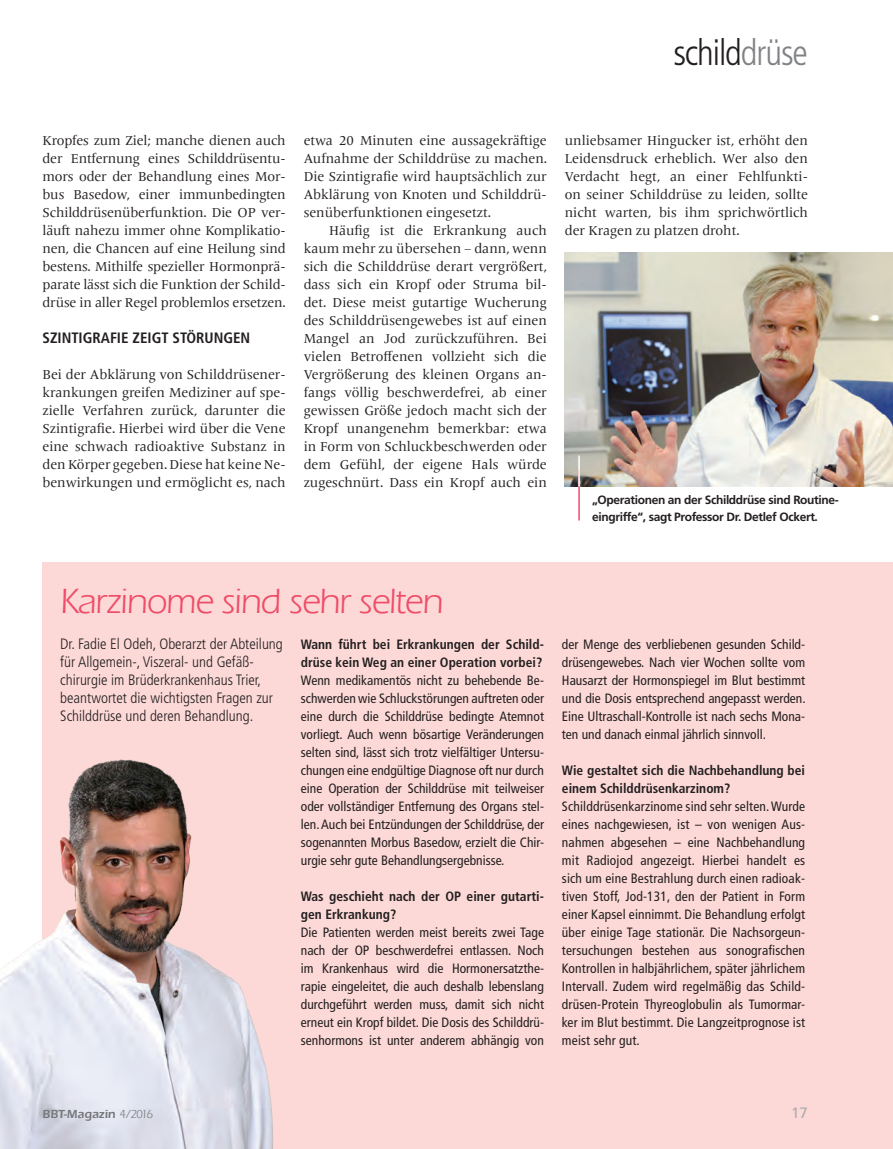
<style>
.page{position:relative;width:893px;height:1149px;background:#fff}
.page>*{position:absolute;margin:0;border:0;box-sizing:border-box;transform-origin:0 0}
.t1{font:36px "ITC Eras LT";letter-spacing:-.03em;color:#ef4d69}
.t2{font:300 condensed 36px "Frutiger LT Pro";letter-spacing:-.03em;color:#231f20}
.t3{font:300 condensed 15px/18px "Frutiger";color:#231f20}
.t4{font:700 condensed 15px "Frutiger LT Pro";color:#231f20}
.t5{font:15px "Frutiger";color:#aaabaf}
.t6{font:condensed 13.5px/18px "Frutiger";color:#231f20;text-align:justify}
.t7{font:13.5px/18px "Frutiger Serif LT Pro";color:#231f20;text-align:justify}
.t8{font:700 condensed 13.5px/18px "Frutiger";color:#231f20}
.t9{font:700 12px/16.5px "Frutiger";letter-spacing:-.03em;color:#231f20}
.t10{font:600 12px "ITC Eras LT";color:#76787b}
.s1{color:#808285}
.s2{font-weight:400}
</style>
<div class="page">
<div style="left:43px;top:562px;width:850px;height:586px;background:#fcd9d7"></div>
<img style="left:0;top:741px;width:274px;height:407px">
<img style="left:565px;top:252px;width:328px;height:234px">
<hr style="left:578px;top:470px;width:2px;height:50px;background:#ef4d69">
<hr style="left:578px;top:455px;width:2px;height:31px;background:#fff">
<h1 class="t2" style="left:673px;top:32px;width:136px">schild<span class="s1">drüse</span></h1>
<p class="t7" style="left:43px;top:131px;width:245px">Kropfes zum Ziel; manche dienen auch der Entfernung eines Schilddrüsentu&shy;mors oder der Behandlung eines Mor&shy;bus Basedow, einer immunbedingten Schilddrüsenüberfunktion. Die OP ver&shy;läuft nahezu immer ohne Komplikatio&shy;nen, die Chancen auf eine Heilung sind bestens. Mithilfe spezieller Hormonprä&shy;parate lässt sich die Funktion der Schild&shy;drüse in aller Regel problemlos ersetzen.</p>
<p class="t4" style="left:43px;top:328px;width:209px">SZINTIGRAFIE ZEIGT STÖRUNGEN</p>
<p class="t7" style="left:43px;top:365px;width:245px">Bei der Abklärung von Schilddrüsener&shy;krankungen greifen Mediziner auf spe&shy;zielle Verfahren zurück, darunter die Szintigrafie. Hierbei wird über die Vene eine schwach radioaktive Substanz in den Körper gegeben. Diese hat keine Ne&shy;benwirkungen und ermöglicht es, nach</p>
<p class="t7" style="left:304px;top:131px;width:245px">etwa 20 Minuten eine aussagekräftige Aufnahme der Schilddrüse zu machen.<br>Die Szintigrafie wird hauptsächlich zur Abklärung von Knoten und Schilddrü&shy;senüberfunktionen eingesetzt.</p>
<p class="t7" style="left:304px;top:221px;width:245px;text-indent:26px">Häufig ist die Erkrankung auch kaum mehr zu übersehen – dann, wenn sich die Schilddrüse derart vergrößert, dass sich ein Kropf oder Struma bil&shy;det. Diese meist gutartige Wucherung des Schilddrüsengewebes ist auf einen Mangel an Jod zurückzuführen. Bei vielen Betroffenen vollzieht sich die Vergrößerung des kleinen Organs an&shy;fangs völlig beschwerdefrei, ab einer gewissen Größe jedoch macht sich der Kropf unangenehm bemerkbar: etwa in Form von Schluckbeschwerden oder dem Gefühl, der eigene Hals würde zugeschnürt. Dass ein Kropf auch ein</p>
<p class="t7" style="left:565px;top:131px;width:245px">unliebsamer Hingucker ist, erhöht den Leidensdruck erheblich. Wer also den Verdacht hegt, an einer Fehlfunkti&shy;on seiner Schilddrüse zu leiden, sollte nicht warten, bis ihm sprichwörtlich der Kragen zu platzen droht.</p>
<p class="t9" style="left:592px;top:491px;width:247px">„Operationen an der Schilddrüse sind Routine&shy;eingriffe“, sagt Professor Dr. Detlef Ockert.</p>
<h1 class="t1" style="left:60px;top:580px;width:384px">Karzinome sind sehr selten</h1>
<p class="t3" style="left:60px;top:635px;width:224px">Dr. Fadie El Odeh, Oberarzt der Abteilung für Allgemein-, Viszeral- und Gefäß&shy;chirurgie im Brüderkrankenhaus Trier, beantwortet die wichtigsten Fragen zur Schilddrüse und deren Behandlung.</p>
<p class="t8" style="left:301px;top:635px;width:245px">Wann führt bei Erkrankungen der Schild&shy;drüse kein Weg an einer Operation vorbei?</p>
<p class="t6" style="left:301px;top:671px;width:245px">Wenn medikamentös nicht zu behebende Be&shy;schwerden wie Schluckstörungen auftreten oder eine durch die Schilddrüse bedingte Atemnot vorliegt. Auch wenn bösartige Veränderungen selten sind, lässt sich trotz vielfältiger Untersu&shy;chungen eine endgültige Diagnose oft nur durch eine Operation der Schilddrüse mit teilweiser oder vollständiger Entfernung des Organs stel&shy;len. Auch bei Entzündungen der Schilddrüse, der sogenannten Morbus Basedow, erzielt die Chir&shy;urgie sehr gute Behandlungsergebnisse.</p>
<p class="t8" style="left:301px;top:887px;width:245px">Was geschieht nach der OP einer gutarti&shy;gen Erkrankung?</p>
<p class="t6" style="left:301px;top:923px;width:245px">Die Patienten werden meist bereits zwei Tage nach der OP beschwerdefrei entlassen. Noch im Krankenhaus wird die Hormonersatzthe&shy;rapie eingeleitet, die auch deshalb lebenslang durchgeführt werden muss, damit sich nicht erneut ein Kropf bildet. Die Dosis des Schilddrü&shy;senhormons ist unter anderem abhängig von</p>
<p class="t6" style="left:562px;top:635px;width:245px">der Menge des verbliebenen gesunden Schild&shy;drüsengewebes. Nach vier Wochen sollte vom Hausarzt der Hormonspiegel im Blut bestimmt und die Dosis entsprechend angepasst werden.<br>Eine Ultraschall-Kontrolle ist nach sechs Mona&shy;ten und danach einmal jährlich sinnvoll.</p>
<p class="t8" style="left:562px;top:761px;width:245px">Wie gestaltet sich die Nachbehandlung bei einem Schilddrüsenkarzinom?</p>
<p class="t6" style="left:562px;top:797px;width:245px">Schilddrüsenkarzinome sind sehr selten. Wurde eines nachgewiesen, ist – von wenigen Aus&shy;nahmen abgesehen – eine Nachbehandlung mit Radiojod angezeigt. Hierbei handelt es sich um eine Bestrahlung durch einen radioak&shy;tiven Stoff, Jod-131, den der Patient in Form einer Kapsel einnimmt. Die Behandlung erfolgt über einige Tage stationär. Die Nachsorgeun&shy;tersuchungen bestehen aus sonografischen Kontrollen in halbjährlichem, später jährlichem Intervall. Zudem wird regelmäßig das Schild&shy;drüsen-Protein Thyreoglobulin als Tumormar&shy;ker im Blut bestimmt. Die Langzeitprognose ist meist sehr gut.</p>
<p class="t10" style="left:43px;top:1106px;width:112px">BBT-Magazin <span class="s2">4/2016</span></p>
<p class="t5" style="left:791px;top:1103px;width:18px">17</p>
</div>
